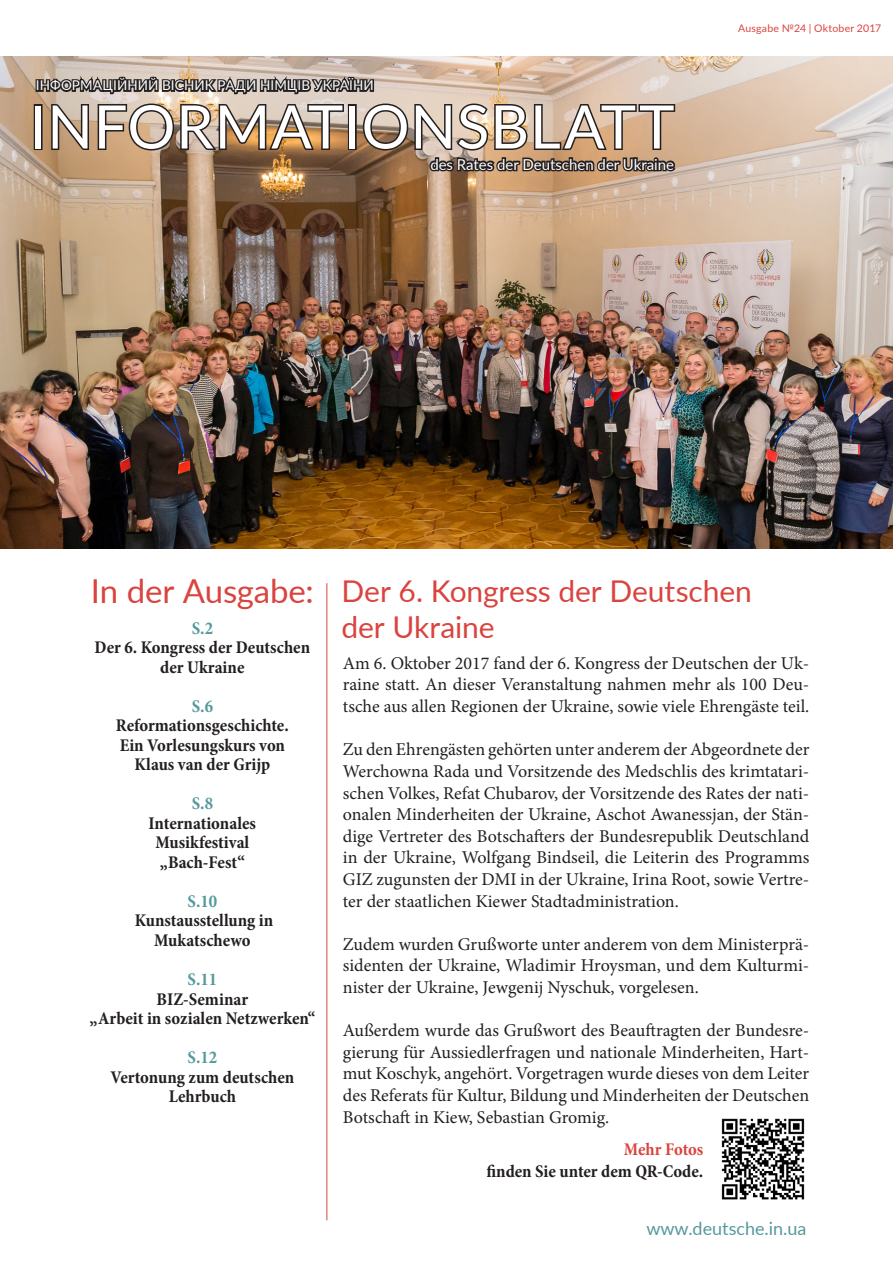
<style>
.page{position:relative;width:893px;height:1263px;background:#fff}
.page>*{position:absolute;margin:0;border:0;box-sizing:border-box;transform-origin:0 0}
.t1{font:60px "Lato";letter-spacing:.015em;color:#fff}
.t2{font:33px "Lato";letter-spacing:-.005em;color:#da443f}
.t3{font:30px "Lato";letter-spacing:-.005em;color:#da443f}
.t4{font:18px/21.6px "Minion Pro";color:#231f20;text-align:justify}
.t5{font:700 condensed 18px/19.5px "Minion Pro";color:#231f20;text-align:center}
.t6{font:700 condensed 18px "Minion Pro";color:#55999b}
.t7{font:18px "Lato";color:#55999b}
.t8{font:700 condensed 18px "Minion Pro";letter-spacing:-.01em;color:#da443f}
.t9{font:15px "Lato";color:#fff}
.t10{font:13.5px "Lato";letter-spacing:.005em;color:#fcfcfc}
.t11{font:10.5px "Lato";letter-spacing:.02em;color:#da443f}
</style>
<div class="page">
<img style="left:0;top:56px;width:893px;height:492px">
<hr style="left:326px;top:583px;width:1px;height:637px;background:#da443f">
<div style="left:36px;top:79px;width:4px;height:13px;border:3px solid #231f20"></div>
<div style="left:34px;top:104px;width:9px;height:46px;border:3px solid #231f20"></div>
<img style="left:38px;top:58px;width:639px;height:167px">
<img style="left:721px;top:1118px;width:84px;height:82px">
<p class="t10" style="left:36px;top:76px;width:339px">ІНФОРМАЦІЙНИЙ ВІСНИК РАДИ НІМЦІВ УКРАЇНИ</p>
<p class="t1" style="left:30px;top:84px;width:646px">INFORMATIONSBLATT</p>
<p class="t9" style="left:430px;top:154px;width:245px">des Rates der Deutschen der Ukraine</p>
<p class="t11" style="left:738px;top:21px;width:145px">Ausgabe №24 | Oktober 2017</p>
<p class="t2" style="left:91px;top:567px;width:224px">In der Ausgabe:</p>
<p class="t6" style="left:192px;top:616px;width:23px">S.2</p>
<p class="t5" style="left:95px;top:638px;width:217px">Der 6. Kongress der Deutschen der Ukraine</p>
<p class="t6" style="left:192px;top:694px;width:23px">S.6</p>
<p class="t5" style="left:116px;top:716px;width:175px">Reformationsgeschichte.</p>
<p class="t5" style="left:120px;top:735px;width:167px">Ein Vorlesungskurs von</p>
<p class="t5" style="left:135px;top:755px;width:137px">Klaus van der Grijp</p>
<p class="t6" style="left:192px;top:791px;width:23px">S.8</p>
<p class="t5" style="left:149px;top:813px;width:109px">Internationales</p>
<p class="t5" style="left:155px;top:833px;width:95px">Musikfestival</p>
<p class="t5" style="left:160px;top:852px;width:86px">„Bach-Fest“</p>
<p class="t6" style="left:188px;top:889px;width:31px">S.10</p>
<p class="t5" style="left:135px;top:911px;width:140px">Kunstausstellung in</p>
<p class="t5" style="left:154px;top:930px;width:98px">Mukatschewo</p>
<p class="t6" style="left:188px;top:967px;width:31px">S.11</p>
<p class="t5" style="left:157px;top:989px;width:93px">BIZ-Seminar</p>
<p class="t5" style="left:90px;top:1008px;width:227px">„Arbeit in sozialen Netzwerken“</p>
<p class="t6" style="left:188px;top:1045px;width:31px">S.12</p>
<p class="t5" style="left:111px;top:1067px;width:185px">Vertonung zum deutschen</p>
<p class="t5" style="left:169px;top:1086px;width:69px">Lehrbuch</p>
<p class="t3" style="left:341px;top:569px;width:412px">Der 6. Kongress der Deutschen</p>
<p class="t3" style="left:341px;top:605px;width:155px">der Ukraine</p>
<p class="t4" style="left:343px;top:652px;width:468px">Am 6. Oktober 2017 fand der 6. Kongress der Deutschen der Uk&shy;raine statt. An dieser Veranstaltung nahmen mehr als 100 Deu&shy;tsche aus allen Regionen der Ukraine, sowie viele Ehrengäste teil.</p>
<p class="t4" style="left:343px;top:739px;width:468px">Zu den Ehrengästen gehörten unter anderem der Abgeordnete der Werchowna Rada und Vorsitzende des Medschlis des krimtatari&shy;schen Volkes, Refat Chubarov, der Vorsitzende des Rates der nati&shy;onalen Minderheiten der Ukraine, Aschot Awanessjan, der Stän&shy;dige Vertreter des Botschafters der Bundesrepublik Deutschland in der Ukraine, Wolfgang Bindseil, die Leiterin des Programms GIZ zugunsten der DMI in der Ukraine, Irina Root, sowie Vertre&shy;ter der staatlichen Kiewer Stadtadministration.</p>
<p class="t4" style="left:343px;top:933px;width:468px">Zudem wurden Grußworte unter anderem von dem Ministerprä&shy;sidenten der Ukraine, Wladimir Hroysman, und dem Kulturmi&shy;nister der Ukraine, Jewgenij Nyschuk, vorgelesen.</p>
<p class="t4" style="left:343px;top:1020px;width:468px">Außerdem wurde das Grußwort des Beauftragten der Bundesre&shy;gierung für Aussiedlerfragen und nationale Minderheiten, Hart&shy;mut Koschyk, angehört. Vorgetragen wurde dieses von dem Leiter des Referats für Kultur, Bildung und Minderheiten der Deutschen Botschaft in Kiew, Sebastian Gromig.</p>
<p class="t8" style="left:624px;top:1137px;width:81px">Mehr Fotos</p>
<p class="t5" style="left:486px;top:1161px;width:218px">finden Sie unter dem QR-Code.</p>
<p class="t7" style="left:646px;top:1215px;width:162px">www.deutsche.in.ua</p>
</div>
